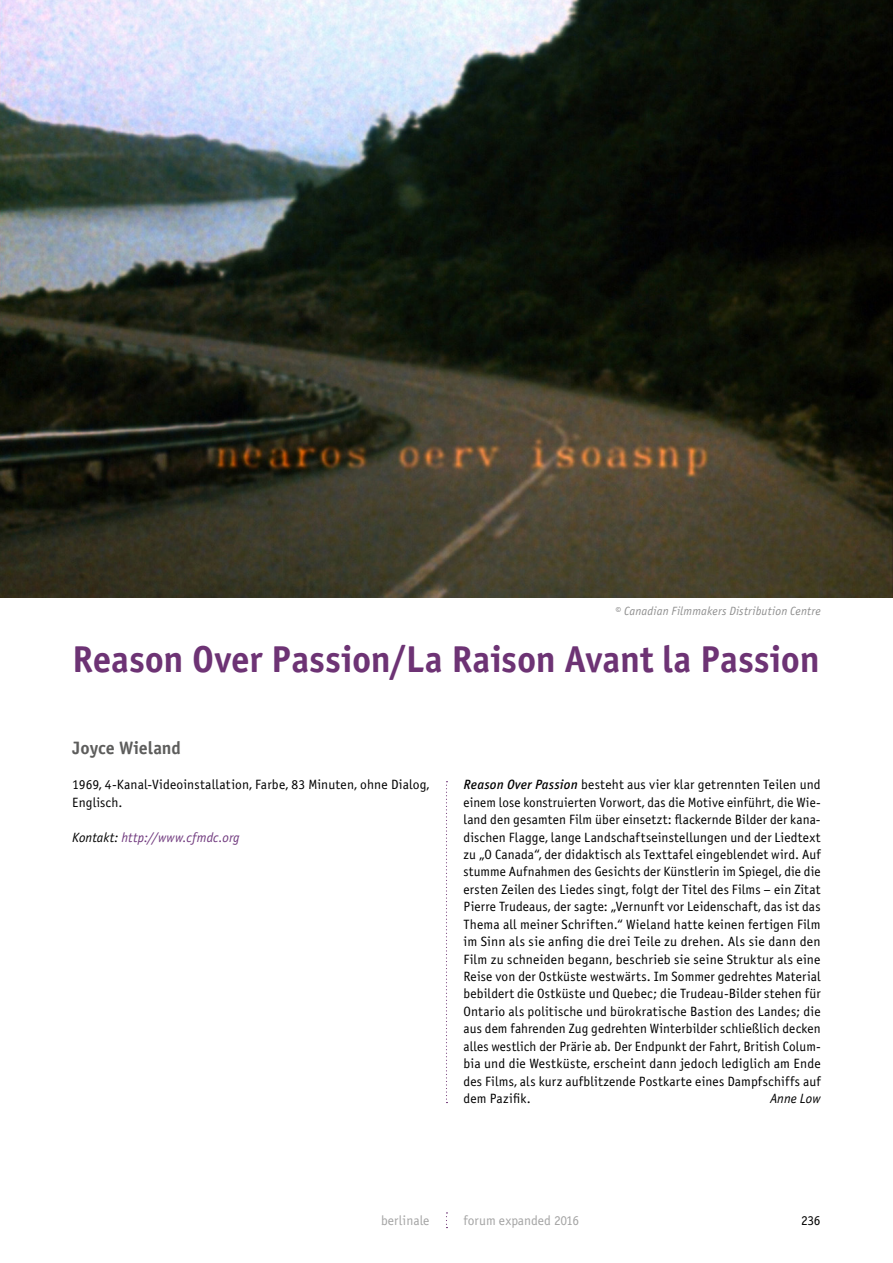
<style>
.page{position:relative;width:893px;height:1263px;background:#fff}
.page>*{position:absolute;margin:0;border:0;box-sizing:border-box;transform-origin:0 0}
.t1{font:37.5px "Officina Sans Bold ITC";letter-spacing:-.005em;color:#6d3374}
.t2{font:18px "Officina Sans Bold ITC";letter-spacing:-.005em;color:#5d5d5c}
.t3{font:13.5px/17.4px "Officina Sans Book ITC";letter-spacing:.01em;color:#000;text-align:justify}
.t4{font:italic 13.5px "Officina Sans Book ITC";letter-spacing:.005em;color:#70397e}
.t5{font:13.5px "Officina Sans Book ITC";color:#a4a4a4}
.t6{font:italic 13.5px "Officina Sans Book ITC";color:#000}
.t7{font:italic 12px "Officina Sans Book ITC";letter-spacing:.01em;color:#8f8f8f}
.s1{color:#000}
.s2{font-family:"Officina Sans Medium ITC";font-style:italic}
</style>
<div class="page">
<svg style="left:446px;top:781px;width:1px;height:322px"></svg>
<img style="left:0;top:0;width:893px;height:597px">
<p class="t7" style="left:615px;top:604px;width:207px">© Canadian Filmmakers Distribution Centre</p>
<h1 class="t1" style="left:72px;top:636px;width:749px">Reason Over Passion/La Raison Avant la Passion</h1>
<h2 class="t2" style="left:72px;top:737px;width:110px">Joyce Wieland</h2>
<p class="t3" style="left:72px;top:776px;width:359px">1969, 4-Kanal-Videoinstallation, Farbe, 83 Minuten, ohne Dialog,<br>Englisch.</p>
<p class="t4" style="left:72px;top:829px;width:169px"><span class="s1">Kontakt:</span> http://www.cfmdc.org</p>
<p class="t3" style="left:463px;top:776px;width:359px"><span class="s2">Reason Over Passion</span> besteht aus vier klar getrennten Teilen und einem lose konstruierten Vorwort, das die Motive einführt, die Wie&shy;land den gesamten Film über einsetzt: flackernde Bilder der kana&shy;dischen Flagge, lange Landschaftseinstellungen und der Liedtext zu „O Canada“, der didaktisch als Texttafel eingeblendet wird. Auf stumme Aufnahmen des Gesichts der Künstlerin im Spiegel, die die ersten Zeilen des Liedes singt, folgt der Titel des Films – ein Zitat Pierre Trudeaus, der sagte: „Vernunft vor Leidenschaft, das ist das Thema all meiner Schriften.“ Wieland hatte keinen fertigen Film im Sinn als sie anfing die drei Teile zu drehen. Als sie dann den Film zu schneiden begann, beschrieb sie seine Struktur als eine Reise von der Ostküste westwärts. Im Sommer gedrehtes Material bebildert die Ostküste und Quebec; die Trudeau-Bilder stehen für Ontario als politische und bürokratische Bastion des Landes; die aus dem fahrenden Zug gedrehten Winterbilder schließlich decken alles westlich der Prärie ab. Der Endpunkt der Fahrt, British Colum&shy;bia und die Westküste, erscheint dann jedoch lediglich am Ende des Films, als kurz aufblitzende Postkarte eines Dampfschiffs auf dem Pazifik.</p>
<p class="t6" style="left:770px;top:1091px;width:52px">Anne Low</p>
<p class="t5" style="left:381px;top:1213px;width:50px">berlinale</p>
<p class="t5" style="left:463px;top:1213px;width:117px">forum expanded 2016</p>
<p class="t3" style="left:801px;top:1212px;width:21px">236</p>
</div>
